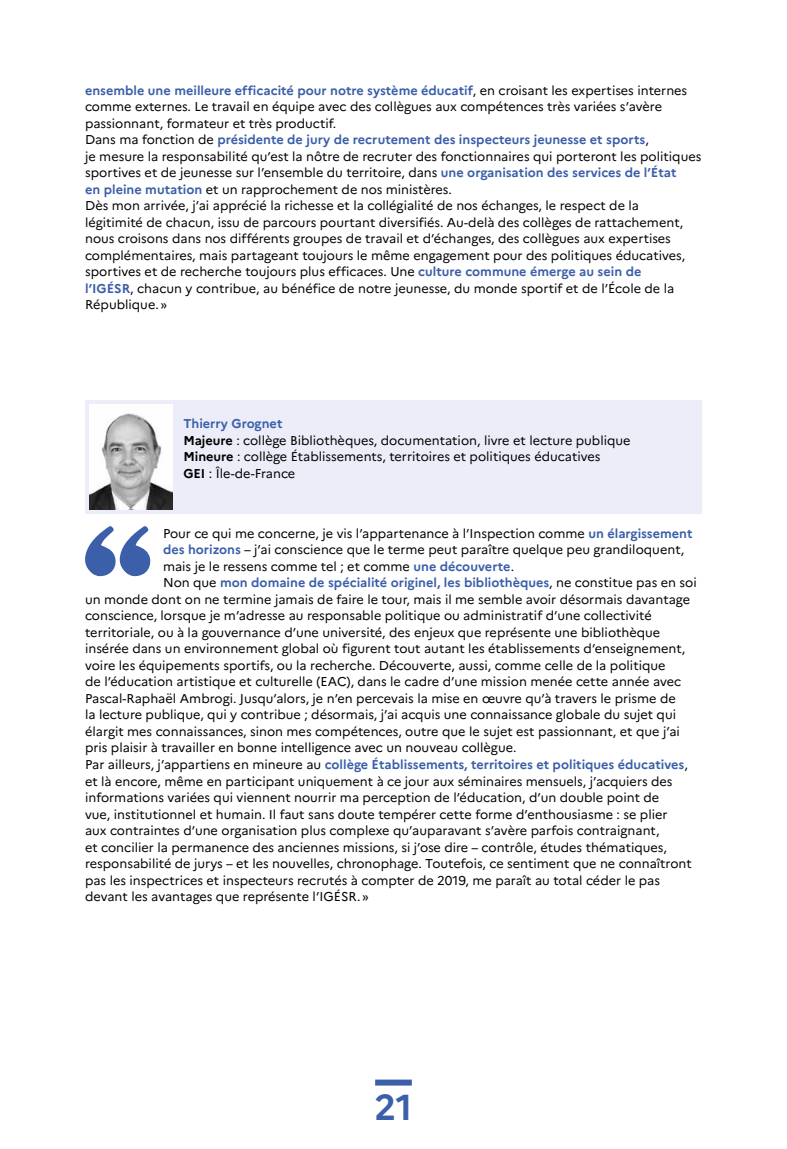
<style>
.page{position:relative;width:787px;height:1149px;background:#fff}
.page>*{position:absolute;margin:0;border:0;box-sizing:border-box;transform-origin:0 0}
.t1{font:700 36px "Marianne";color:#3b5fa9}
.t2{font:12.75px/16.5px "Marianne";color:#000}
.t3{font:700 12.75px "Marianne";color:#3b5fa9}
.s1{font-weight:700;color:#3b5fa9}
.s2{font-weight:700}
.s3{font-weight:400;color:#000}
</style>
<div class="page">
<div style="left:375px;top:1079px;width:37px;height:6px;background:#3b5fa9"></div>
<svg style="left:85px;top:526px;width:66px;height:51px"></svg>
<div style="left:85px;top:400px;width:617px;height:114px;background:#ecedf8"></div>
<img style="left:90px;top:404px;width:83px;height:105px">
<p class="t2" style="left:85px;top:82px;width:618px"><span class="s1">ensemble une meilleure efficacité pour notre système éducatif</span>, en croisant les expertises internes comme externes. Le travail en équipe avec des collègues aux compétences très variées s’avère passionnant, formateur et très productif.<br>Dans ma fonction de <span class="s1">présidente de jury de recrutement des inspecteurs jeunesse et sports</span>,<br>je mesure la responsabilité qu’est la nôtre de recruter des fonctionnaires qui porteront les politiques sportives et de jeunesse sur l’ensemble du territoire, dans <span class="s1">une organisation des services de l’État<br>en pleine mutation</span> et un rapprochement de nos ministères.<br>Dès mon arrivée, j’ai apprécié la richesse et la collégialité de nos échanges, le respect de la<br>légitimité de chacun, issu de parcours pourtant diversifiés. Au-delà des collèges de rattachement, nous croisons dans nos différents groupes de travail et d’échanges, des collègues aux expertises complémentaires, mais partageant toujours le même engagement pour des politiques éducatives, sportives et de recherche toujours plus efficaces. Une <span class="s1">culture commune émerge au sein de<br>l’IGÉSR</span>, chacun y contribue, au bénéfice de notre jeunesse, du monde sportif et de l’École de la République.»</p>
<p class="t2" style="left:183px;top:415px;width:449px"><span class="s1">Thierry Grognet<br></span><span class="s2">Majeure</span> : collège Bibliothèques, documentation, livre et lecture publique <span class="s2">Mineure</span> : collège Établissements, territoires et politiques éducatives<br><span class="s2">GEI</span> : Île-de-France</p>
<p class="t2" style="left:163px;top:525px;width:531px">Pour ce qui me concerne, je vis l’appartenance à l’Inspection comme <span class="s1">un élargissement</span></p>
<p class="t2" style="left:163px;top:541px;width:523px"><span class="s1">des horizons</span> – j’ai conscience que le terme peut paraître quelque peu grandiloquent,</p>
<p class="t2" style="left:163px;top:558px;width:352px">mais je le ressens comme tel ; et comme <span class="s1">une découverte</span>.</p>
<p class="t3" style="left:163px;top:575px;width:535px"><span class="s3">Non que</span> mon domaine de spécialité originel, les bibliothèques<span class="s3">, ne constitue pas en soi</span></p>
<p class="t2" style="left:85px;top:591px;width:606px">un monde dont on ne termine jamais de faire le tour, mais il me semble avoir désormais davantage</p>
<p class="t2" style="left:85px;top:607px;width:568px">conscience, lorsque je m’adresse au responsable politique ou administratif d’une collectivité</p>
<p class="t2" style="left:85px;top:624px;width:576px">territoriale, ou à la gouvernance d’une université, des enjeux que représente une bibliothèque</p>
<p class="t2" style="left:85px;top:640px;width:602px">insérée dans un environnement global où figurent tout autant les établissements d’enseignement,</p>
<p class="t2" style="left:85px;top:657px;width:582px">voire les équipements sportifs, ou la recherche. Découverte, aussi, comme celle de la politique</p>
<p class="t2" style="left:85px;top:673px;width:598px">de l’éducation artistique et culturelle (EAC), dans le cadre d’une mission menée cette année avec</p>
<p class="t2" style="left:85px;top:690px;width:592px">Pascal-Raphaël Ambrogi. Jusqu’alors, je n’en percevais la mise en œuvre qu’à travers le prisme de</p>
<p class="t2" style="left:85px;top:706px;width:592px">la lecture publique, qui y contribue ; désormais, j’ai acquis une connaissance globale du sujet qui</p>
<p class="t2" style="left:85px;top:723px;width:596px">élargit mes connaissances, sinon mes compétences, outre que le sujet est passionnant, et que j’ai</p>
<p class="t2" style="left:85px;top:739px;width:433px">pris plaisir à travailler en bonne intelligence avec un nouveau collègue.</p>
<p class="t3" style="left:85px;top:756px;width:604px"><span class="s3">Par ailleurs, j’appartiens en mineure au</span> collège Établissements, territoires et politiques éducatives<span class="s3">,</span></p>
<p class="t2" style="left:85px;top:772px;width:589px">et là encore, même en participant uniquement à ce jour aux séminaires mensuels, j’acquiers des</p>
<p class="t2" style="left:85px;top:789px;width:575px">informations variées qui viennent nourrir ma perception de l’éducation, d’un double point de</p>
<p class="t2" style="left:85px;top:805px;width:584px">vue, institutionnel et humain. Il faut sans doute tempérer cette forme d’enthousiasme : se plier</p>
<p class="t2" style="left:85px;top:822px;width:576px">aux contraintes d’une organisation plus complexe qu’auparavant s’avère parfois contraignant,</p>
<p class="t2" style="left:85px;top:838px;width:583px">et concilier la permanence des anciennes missions, si j’ose dire – contrôle, études thématiques,</p>
<p class="t2" style="left:85px;top:855px;width:608px">responsabilité de jurys – et les nouvelles, chronophage. Toutefois, ce sentiment que ne connaîtront</p>
<p class="t2" style="left:85px;top:871px;width:576px">pas les inspectrices et inspecteurs recrutés à compter de 2019, me paraît au total céder le pas</p>
<p class="t2" style="left:85px;top:888px;width:285px">devant les avantages que représente l’IGÉSR.»</p>
<h1 class="t1" style="left:374px;top:1084px;width:39px">21</h1>
</div>
